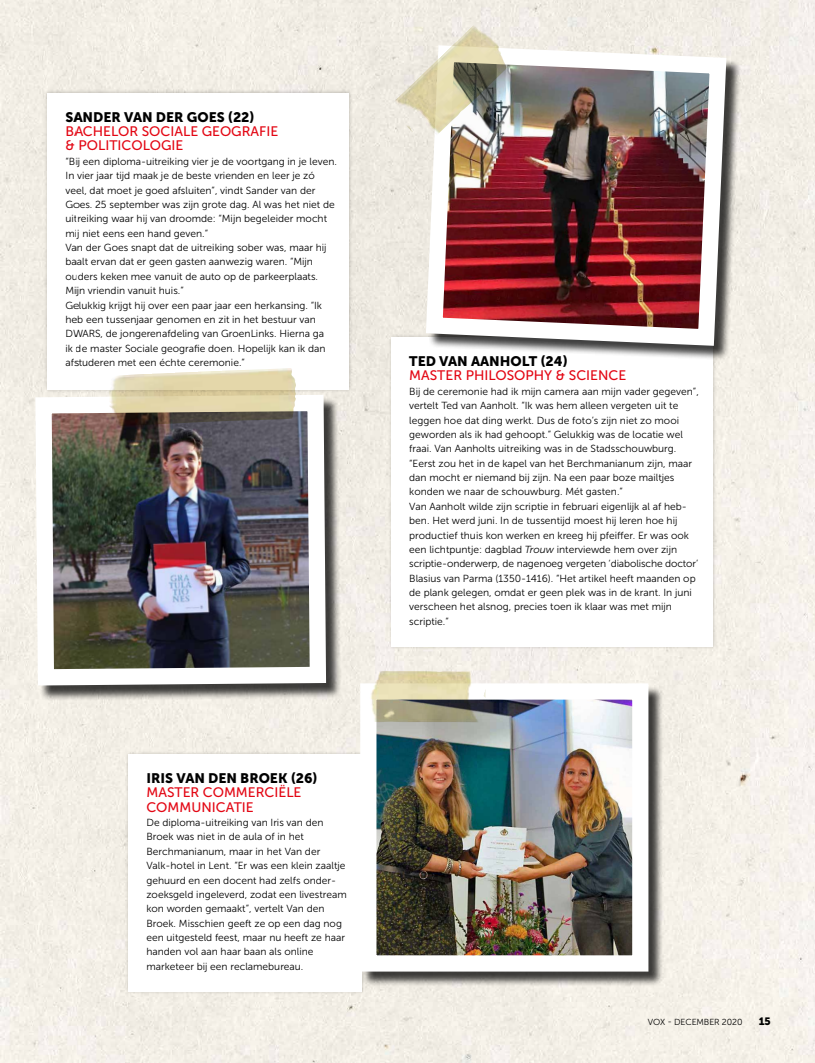
<style>
.page{position:relative;width:815px;height:1063px;background:#fff}
.page>*{position:absolute;margin:0;border:0;box-sizing:border-box;transform-origin:0 0}
.t1{font:13.75px/14.4px "Museo Sans 500";color:#e30613}
.t2{font:13.75px "Museo Sans 900";color:#000}
.t3{font:10.62px "Museo Sans 900";color:#000}
.t4{font:10.25px/14.4px "Museo Sans 300";color:#000}
.t5{font:8.75px "Museo Sans 300";letter-spacing:-.01em;color:#000}
.s1{font-style:italic}
</style>
<div class="page">
<img style="left:1px;top:0;width:814px;height:1063px">
<div style="left:44px;top:89px;width:309px;height:305px;background:#000;opacity:.2"></div>
<div style="left:48px;top:93px;width:301px;height:297px;background:#fff"></div>
<div style="left:125px;top:750px;width:241px;height:245px;background:#000;opacity:.2"></div>
<div style="left:129px;top:754px;width:233px;height:237px;background:#fff"></div>
<div style="left:362px;top:685px;width:302px;height:302px;background:#000;opacity:.75"></div>
<img style="left:377px;top:700px;width:254px;height:255px">
<div style="left:37px;top:397px;width:304px;height:304px;background:#000;opacity:.75"></div>
<img style="left:27px;top:387px;width:307px;height:307px">
<svg style="left:360px;top:652px;width:125px;height:73px;fill:#f4f0e8"></svg>
<svg style="left:483px;top:689px;width:2px;height:9px"></svg>
<img style="left:370px;top:671px;width:109px;height:51px">
<div style="left:388px;top:333px;width:329px;height:317px;background:#000;opacity:.2"></div>
<div style="left:392px;top:337px;width:321px;height:310px;background:#fff"></div>
<div style="left:428px;top:48px;width:314px;height:313px;background:#000;opacity:.75"></div>
<img style="left:417px;top:37px;width:318px;height:317px">
<svg style="left:386px;top:13px;width:150px;height:148px"></svg>
<img style="left:386px;top:13px;width:77px;height:121px">
<img style="left:489px;top:101px;width:47px;height:60px">
<img style="left:393px;top:26px;width:114px;height:109px">
<img style="left:407px;top:155px;width:108px;height:6px">
<svg style="left:77px;top:387px;width:229px;height:49px"></svg>
<img style="left:109px;top:368px;width:187px;height:58px">
<h1 class="t2" style="left:66px;top:109px;width:191px">SANDER VAN DER GOES (22)</h1>
<h1 class="t1" style="left:66px;top:124px;width:214px">BACHELOR SOCIALE GEOGRAFIE &amp; POLITICOLOGIE</h1>
<p class="t4" style="left:66px;top:154px;width:273px">“Bij een diploma-uitreiking vier je de voortgang in je leven.<br>In vier jaar tijd maak je de beste vrienden en leer je zó veel, dat moet je goed afsluiten”, vindt Sander van der Goes. 25 september was zijn grote dag. Al was het niet de uitreiking waar hij van droomde: “Mijn begeleider mocht mij niet eens een hand geven.”<br>Van der Goes snapt dat de uitreiking sober was, maar hij baalt ervan dat er geen gasten aanwezig waren. “Mijn ouders keken mee vanuit de auto op de parkeerplaats.<br>Mijn vriendin vanuit huis.”<br>Gelukkig krijgt hij over een paar jaar een herkansing. “Ik heb een tussenjaar genomen en zit in het bestuur van DWARS, de jongerenafdeling van GroenLinks. Hierna ga<br>ik de master Sociale geografie doen. Hopelijk kan ik dan afstuderen met een échte ceremonie.”</p>
<h1 class="t2" style="left:146px;top:770px;width:173px">IRIS VAN DEN BROEK (26)</h1>
<h1 class="t1" style="left:146px;top:785px;width:157px">MASTER COMMERCIËLE<br>COMMUNICATIE</h1>
<p class="t4" style="left:146px;top:815px;width:202px">De diploma-uitreiking van Iris van den Broek was niet in de aula of in het Berchmanianum, maar in het Van der Valk-hotel in Lent. “Er was een klein zaaltje gehuurd en een docent had zelfs onder&shy;zoeksgeld ingeleverd, zodat een livestream kon worden gemaakt”, vertelt Van den Broek. Misschien geeft ze op een dag nog een uitgesteld feest, maar nu heeft ze haar handen vol aan haar baan als online marketeer bij een reclamebureau.</p>
<h1 class="t2" style="left:409px;top:353px;width:160px">TED VAN AANHOLT (24)</h1>
<h1 class="t1" style="left:409px;top:369px;width:219px">MASTER PHILOSOPHY &amp; SCIENCE</h1>
<p class="t4" style="left:409px;top:384px;width:291px">Bij de ceremonie had ik mijn camera aan mijn vader gegeven”, vertelt Ted van Aanholt. “Ik was hem alleen vergeten uit te leggen hoe dat ding werkt. Dus de foto’s zijn niet zo mooi geworden als ik had gehoopt.” Gelukkig was de locatie wel fraai. Van Aanholts uitreiking was in de Stadsschouwburg. “Eerst zou het in de kapel van het Berchmanianum zijn, maar dan mocht er niemand bij zijn. Na een paar boze mailtjes konden we naar de schouwburg. Mét gasten.”<br>Van Aanholt wilde zijn scriptie in februari eigenlijk al af heb&shy;ben. Het werd juni. In de tussentijd moest hij leren hoe hij productief thuis kon werken en kreeg hij pfeiffer. Er was ook een lichtpuntje: dagblad <span class="s1">Trouw</span> interviewde hem over zijn scriptie-onderwerp, de nagenoeg vergeten ‘diabolische doctor’ Blasius van Parma (1350-1416). “Het artikel heeft maanden op de plank gelegen, omdat er geen plek was in de krant. In juni verscheen het alsnog, precies toen ik klaar was met mijn scriptie.”</p>
<p class="t5" style="left:648px;top:1017px;width:96px">VOX - DECEMBER 2020</p>
<p class="t3" style="left:759px;top:1015px;width:13px">15</p>
</div>
